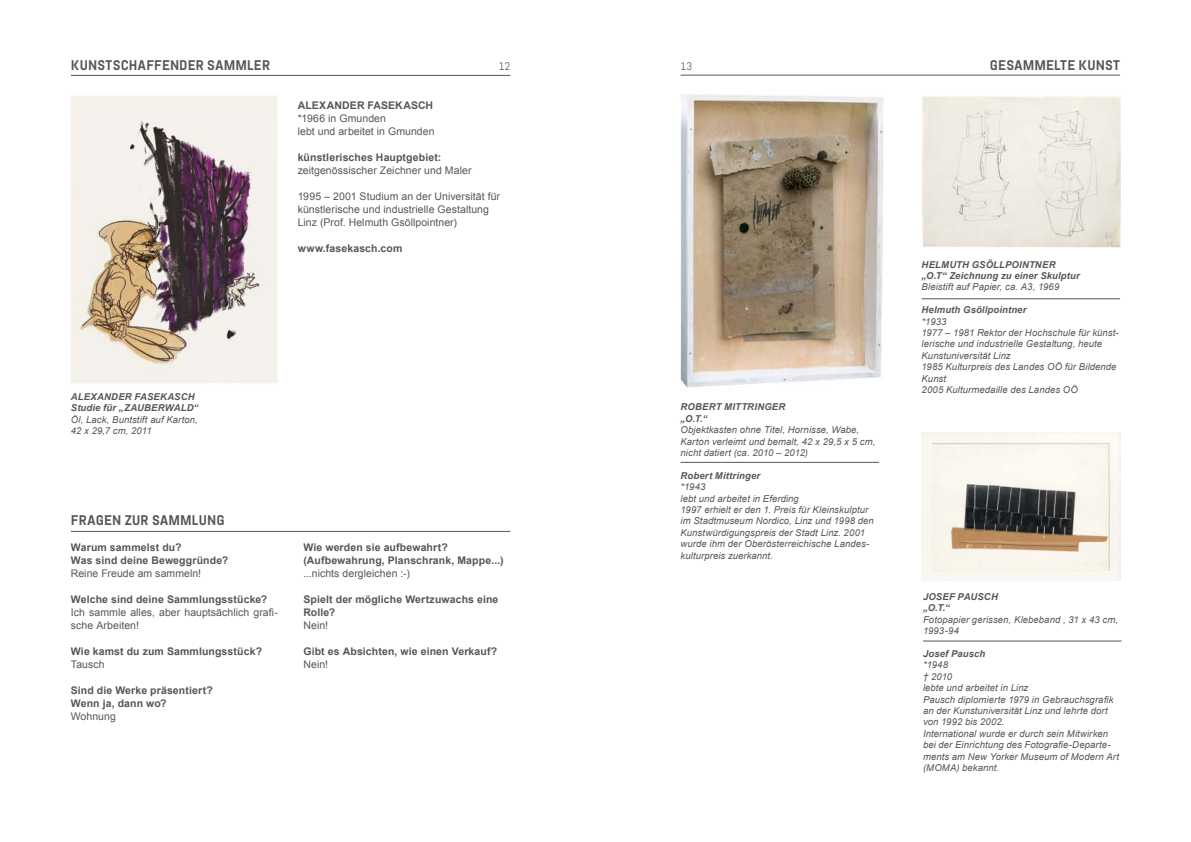
<style>
.page{position:relative;width:1191px;height:842px;background:#fff}
.page>*{position:absolute;margin:0;border:0;box-sizing:border-box;transform-origin:0 0}
.t1{font:700 14px "Abel Pro";letter-spacing:.02em;color:#565656}
.t2{font:11px "Abel";color:#565656}
.t3{font:700 10.5px/13px "Arial";letter-spacing:.01em;color:#565656}
.t4{font:10.5px/13px "Arial";letter-spacing:.005em;color:#565656}
.t5{font:italic 9.5px/11.4px "Arial";letter-spacing:.01em;color:#565656}
.t6{font:italic 700 9.5px/11.4px "Arial";letter-spacing:.015em;color:#565656}
</style>
<div class="page">
<hr style="left:71px;top:75px;width:439px;height:1px;background:#565656">
<hr style="left:680px;top:462px;width:199px;height:1px;background:#565656">
<hr style="left:923px;top:641px;width:198px;height:1px;background:#565656">
<hr style="left:921px;top:298px;width:199px;height:1px;background:#565656">
<hr style="left:71px;top:531px;width:439px;height:1px;background:#565656">
<hr style="left:680px;top:75px;width:440px;height:1px;background:#565656">
<img style="left:71px;top:96px;width:207px;height:287px">
<img style="left:921px;top:95px;width:199px;height:152px">
<img style="left:680px;top:94px;width:204px;height:294px">
<img style="left:921px;top:433px;width:199px;height:147px">
<h1 class="t1" style="left:71px;top:55px;width:201px">KUNSTSCHAFFENDER SAMMLER</h1>
<p class="t2" style="left:499px;top:59px;width:13px">12</p>
<p class="t2" style="left:680px;top:59px;width:13px">13</p>
<p class="t3" style="left:298px;top:99px;width:137px">ALEXANDER FASEKASCH</p>
<p class="t4" style="left:298px;top:112px;width:138px">*1966 in Gmunden<br>lebt und arbeitet in Gmunden</p>
<p class="t3" style="left:298px;top:151px;width:145px">künstlerisches Hauptgebiet:</p>
<p class="t4" style="left:298px;top:164px;width:175px">zeitgenössischer Zeichner und Maler</p>
<p class="t4" style="left:298px;top:190px;width:204px">1995 – 2001 Studium an der Universität für künstlerische und industrielle Gestaltung<br>Linz (Prof. Helmuth Gsöllpointner)</p>
<p class="t3" style="left:298px;top:242px;width:106px">www.fasekasch.com</p>
<p class="t6" style="left:71px;top:391px;width:129px">ALEXANDER FASEKASCH<br>Studie für „ZAUBERWALD“</p>
<p class="t5" style="left:71px;top:414px;width:128px">Öl, Lack, Buntstift auf Karton,<br>42 x 29,7 cm, 2011</p>
<h1 class="t1" style="left:71px;top:510px;width:155px">FRAGEN ZUR SAMMLUNG</h1>
<p class="t3" style="left:71px;top:541px;width:159px">Warum sammelst du?<br>Was sind deine Beweggründe?</p>
<p class="t4" style="left:71px;top:567px;width:132px">Reine Freude am sammeln!</p>
<p class="t3" style="left:71px;top:593px;width:198px">Welche sind deine Sammlungsstücke?</p>
<p class="t4" style="left:71px;top:606px;width:208px">Ich sammle alles, aber hauptsächlich grafi&shy;sche Arbeiten!</p>
<p class="t3" style="left:71px;top:645px;width:193px">Wie kamst du zum Sammlungsstück?</p>
<p class="t4" style="left:71px;top:658px;width:35px">Tausch</p>
<p class="t3" style="left:71px;top:684px;width:143px">Sind die Werke präsentiert?<br>Wenn ja, dann wo?</p>
<p class="t4" style="left:71px;top:710px;width:46px">Wohnung</p>
<p class="t3" style="left:303px;top:541px;width:202px">Wie werden sie aufbewahrt? (Aufbewahrung, Planschrank, Mappe...)</p>
<p class="t4" style="left:303px;top:567px;width:108px">...nichts dergleichen :-)</p>
<p class="t3" style="left:303px;top:593px;width:196px">Spielt der mögliche Wertzuwachs eine<br>Rolle?</p>
<p class="t4" style="left:303px;top:619px;width:26px">Nein!</p>
<p class="t3" style="left:303px;top:645px;width:195px">Gibt es Absichten, wie einen Verkauf?</p>
<p class="t4" style="left:303px;top:658px;width:26px">Nein!</p>
<p class="t6" style="left:680px;top:402px;width:106px">ROBERT MITTRINGER „O.T.“</p>
<p class="t5" style="left:680px;top:424px;width:196px">Objektkasten ohne Titel, Hornisse, Wabe,<br>Karton verleimt und bemalt, 42 x 29,5 x 5 cm, nicht datiert (ca. 2010 – 2012)</p>
<p class="t6" style="left:680px;top:470px;width:81px">Robert Mittringer</p>
<p class="t5" style="left:680px;top:481px;width:195px">*1943<br>lebt und arbeitet in Eferding<br>1997 erhielt er den 1. Preis für Kleinskulptur im Stadtmuseum Nordico, Linz und 1998 den Kunstwürdigungspreis der Stadt Linz. 2001 wurde ihm der Oberösterreichische Landes&shy;kulturpreis zuerkannt.</p>
<h1 class="t1" style="left:990px;top:55px;width:132px">GESAMMELTE KUNST</h1>
<p class="t6" style="left:921px;top:259px;width:160px">HELMUTH GSÖLLPOINTNER „O.T“ Zeichnung zu einer Skulptur</p>
<p class="t5" style="left:921px;top:281px;width:139px">Bleistift auf Papier, ca. A3, 1969</p>
<p class="t6" style="left:921px;top:304px;width:106px">Helmuth Gsöllpointner</p>
<p class="t5" style="left:921px;top:316px;width:199px">*1933<br>1977 – 1981 Rektor der Hochschule für künst&shy;lerische und industrielle Gestaltung, heute<br>Kunstuniversität Linz<br>1985 Kulturpreis des Landes OÖ für Bildende<br>Kunst<br>2005 Kulturmedaille des Landes OÖ</p>
<p class="t6" style="left:923px;top:591px;width:76px">JOSEF PAUSCH „O.T.“</p>
<p class="t5" style="left:923px;top:614px;width:197px">Fotopapier gerissen, Klebeband , 31 x 43 cm,<br>1993-94</p>
<p class="t6" style="left:923px;top:648px;width:64px">Josef Pausch</p>
<p class="t5" style="left:923px;top:659px;width:198px">*1948<br>† 2010<br>lebte und arbeitet in Linz<br>Pausch diplomierte 1979 in Gebrauchsgrafik an der Kunstuniversität Linz und lehrte dort von 1992 bis 2002.<br>International wurde er durch sein Mitwirken bei der Einrichtung des Fotografie-Departe&shy;ments am New Yorker Museum of Modern Art (MOMA) bekannt.</p>
</div>
